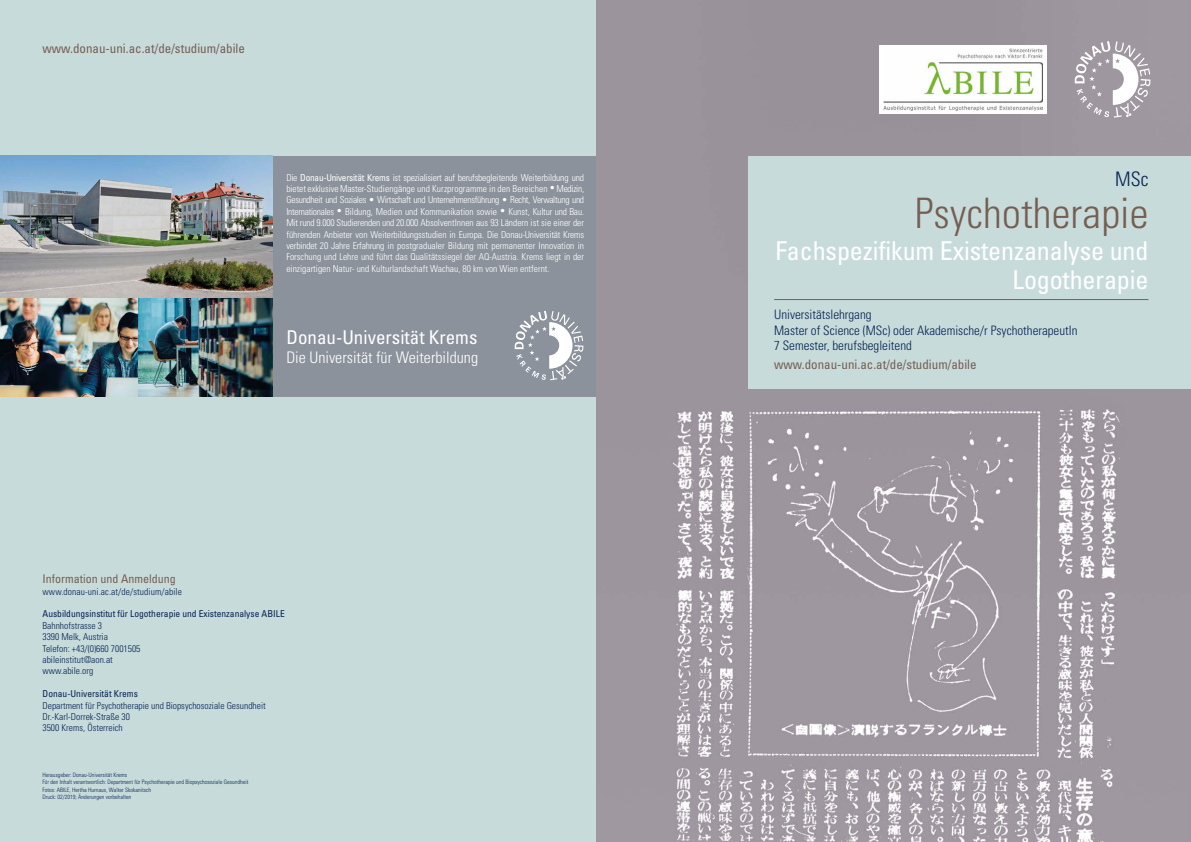
<style>
.page{position:relative;width:1191px;height:842px;background:#fff}
.page>*{position:absolute;margin:0;border:0;box-sizing:border-box;transform-origin:0 0}
.t1{font:300 condensed 42px "Univers";letter-spacing:.005em;color:#755f52}
.t2{font:condensed 26px/29px "Univers";letter-spacing:-.005em;color:#fff;text-align:right}
.t3{font:300 condensed 20px "Univers";color:#052453}
.t4{font:condensed 19px "Univers";color:#fff}
.t5{font:300 condensed 16px "Univers";color:#fff}
.t6{font:300 condensed 13px/15.6px "Univers";color:#052453}
.t7{font:condensed 13px "Univers";color:#755f52}
.t8{font:condensed 12px "Univers";color:#755f52}
.t9{font:300 condensed 9.5px/11.4px "Univers";color:#fff;text-align:justify}
.t10{font:300 condensed 9.5px/11.4px "Univers";color:#052453}
.t11{font:condensed 9.5px "Univers";color:#052453}
.t12{font:300 condensed 6px/7.2px "Univers";color:#052453}
.s1{font-weight:400}
</style>
<div class="page">
<img style="left:595px;top:0;width:596px;height:842px">
<div style="left:0;top:0;width:595px;height:842px;background:#c8dbdb"></div>
<div style="left:0;top:156px;width:595px;height:241px;background:#8b929b"></div>
<img style="left:0;top:156px;width:272px;height:241px">
<div style="left:748px;top:156px;width:443px;height:232px;background:#c8dbdb"></div>
<hr style="left:774px;top:299px;width:374px;height:1px;background:#755f52">
<svg style="left:514px;top:311px;width:69px;height:69px"></svg>
<svg style="left:1074px;top:41px;width:76px;height:77px"></svg>
<div style="left:879px;top:45px;width:167px;height:68px;background:#fff"></div>
<img style="left:883px;top:49px;width:159px;height:61px">
<h3 class="t7" style="left:43px;top:40px;width:204px">www.donau-uni.ac.at/de/studium/abile</h3>
<p class="t9" style="left:286px;top:171px;width:299px">Die <span class="s1">Donau-Universität Krems</span> ist spezialisiert auf berufsbegleitende Weiterbildung und bietet exklusive Master-Studiengänge und Kurzprogramme in den Bereichen • Medizin, Gesundheit und Soziales • Wirtschaft und Unternehmensführung • Recht, Verwaltung und Internationales • Bildung, Medien und Kommunikation sowie • Kunst, Kultur und Bau.<br>Mit rund 9.000 Studierenden und 20.000 AbsolventInnen aus 93 Ländern ist sie einer der führenden Anbieter von Weiterbildungsstudien in Europa. Die Donau-Universität Krems verbindet 20 Jahre Erfahrung in postgradualer Bildung mit permanenter Innovation in Forschung und Lehre und führt das Qualitätssiegel der AQ-Austria. Krems liegt in der einzigartigen Natur- und Kulturlandschaft Wachau, 80 km von Wien entfernt.</p>
<h3 class="t4" style="left:286px;top:325px;width:193px">Donau-Universität Krems</h3>
<h3 class="t5" style="left:286px;top:348px;width:193px">Die Universität für Weiterbildung</h3>
<p class="t8" style="left:43px;top:571px;width:135px">Information und Anmeldung</p>
<p class="t10" style="left:43px;top:585px;width:141px">www.donau-uni.ac.at/de/studium/abile</p>
<p class="t11" style="left:43px;top:608px;width:244px">Ausbildungsinstitut für Logotherapie und Existenzanalyse ABILE</p>
<p class="t10" style="left:43px;top:620px;width:99px">Bahnhofstrasse 3<br>3390 Melk, Austria<br>Telefon: +43/(0)660 7001505 abileinstitut@aon.at www.abile.org</p>
<p class="t11" style="left:43px;top:688px;width:97px">Donau-Universität Krems</p>
<p class="t10" style="left:43px;top:699px;width:225px">Department für Psychotherapie und Biopsychosoziale Gesundheit<br>Dr.-Karl-Dorrek-Straße 30<br>3500 Krems, Österreich</p>
<p class="t12" style="left:43px;top:771px;width:207px">Herausgeber: Donau-Universität Krems<br>Für den Inhalt verantwortlich: Department für Psychotherapie und Biopsychosoziale Gesundheit Fotos: ABILE, Hertha Hurnaus, Walter Skokanitsch<br>Druck: 02/2019; Änderungen vorbehalten</p>
<h3 class="t3" style="left:1115px;top:167px;width:35px">MSc</h3>
<h1 class="t1" style="left:914px;top:188px;width:235px">Psychotherapie</h1>
<h2 class="t2" style="left:775px;top:236px;width:374px">Fachspezifikum Existenzanalyse und<br>Logotherapie</h2>
<h3 class="t6" style="left:774px;top:307px;width:305px">Universitätslehrgang<br>Master of Science (MSc) oder Akademische/r PsychotherapeutIn<br>7 Semester, berufsbegleitend</h3>
<h3 class="t7" style="left:774px;top:356px;width:204px">www.donau-uni.ac.at/de/studium/abile</h3>
</div>
